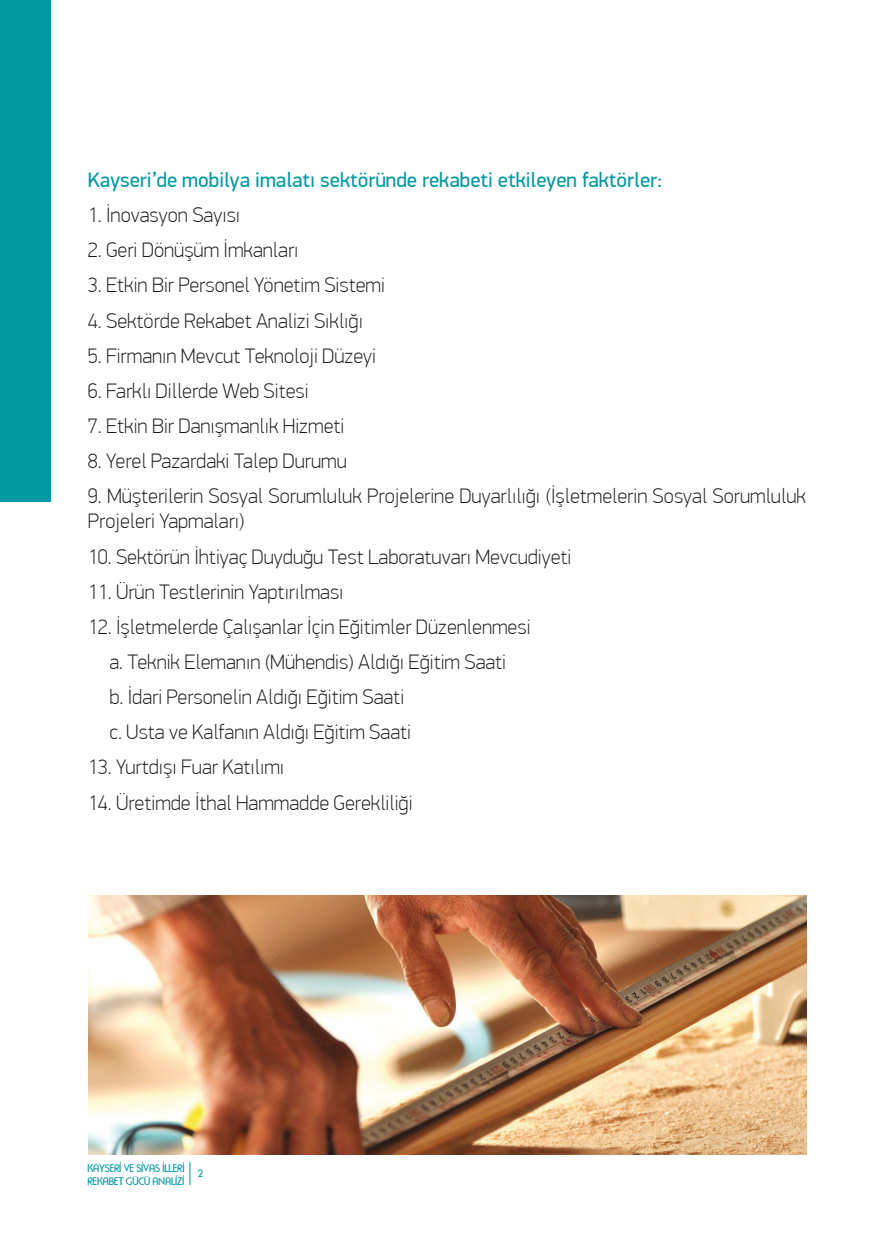
<style>
.page{position:relative;width:869px;height:1241px;background:#fff}
.page>*{position:absolute;margin:0;border:0;box-sizing:border-box;transform-origin:0 0}
.t1{font:100 21px/35.2px "PF Din Display Pro";color:#1a171c}
.t2{font:21px "PF Din Display Pro";color:#0098a1}
.t3{font:11.03px/13.1px "Rondalo";letter-spacing:-.01em;color:#0098a1}
</style>
<div class="page">
<svg style="left:183px;top:1162px;width:7px;height:22px"></svg>
<img style="left:89px;top:895px;width:717px;height:258px">
<div style="left:0;top:0;width:51px;height:501px;background:#0098a1"></div>
<p class="t2" style="left:88px;top:167px;width:575px">Kayseri’de mobilya imalatı sektöründe rekabeti etkileyen faktörler:</p>
<p class="t1" style="left:88px;top:197px;width:154px">1. İnovasyon Sayısı</p>
<p class="t1" style="left:88px;top:232px;width:212px">2. Geri Dönüşüm İmkanları</p>
<p class="t1" style="left:88px;top:268px;width:298px">3. Etkin Bir Personel Yönetim Sistemi</p>
<p class="t1" style="left:88px;top:303px;width:276px">4. Sektörde Rekabet Analizi Sıklığı</p>
<p class="t1" style="left:88px;top:338px;width:289px">5. Firmanın Mevcut Teknoloji Düzeyi</p>
<p class="t1" style="left:88px;top:373px;width:222px">6. Farklı Dillerde Web Sitesi</p>
<p class="t1" style="left:88px;top:408px;width:258px">7. Etkin Bir Danışmanlık Hizmeti</p>
<p class="t1" style="left:88px;top:443px;width:260px">8. Yerel Pazardaki Talep Durumu</p>
<p class="t1" style="left:88px;top:483px;width:719px;line-height:25.2px">9. Müşterilerin Sosyal Sorumluluk Projelerine Duyarlılığı (İşletmelerin Sosyal Sorumluluk<br>Projeleri Yapmaları)</p>
<p class="t1" style="left:88px;top:539px;width:485px">10. Sektörün İhtiyaç Duyduğu Test Laboratuvarı Mevcudiyeti</p>
<p class="t1" style="left:88px;top:574px;width:257px">11. Ürün Testlerinin Yaptırılması</p>
<p class="t1" style="left:109px;top:609px;width:422px;text-indent:-22px">12. İşletmelerde Çalışanlar İçin Eğitimler Düzenlenmesi a. Teknik Elemanın (Mühendis) Aldığı Eğitim Saati<br>b. İdari Personelin Aldığı Eğitim Saati<br>c. Usta ve Kalfanın Aldığı Eğitim Saati</p>
<p class="t1" style="left:88px;top:749px;width:198px">13. Yurtdışı Fuar Katılımı</p>
<p class="t1" style="left:88px;top:784px;width:326px">14. Üretimde İthal Hammadde Gerekliliği</p>
<p class="t3" style="left:87px;top:1161px;width:99px">KAYSERI VE SIVAS ILLERI<br>REKABET GÜCÜ ANALIZI</p>
<p class="t3" style="left:198px;top:1166px;width:7px">2</p>
</div>
